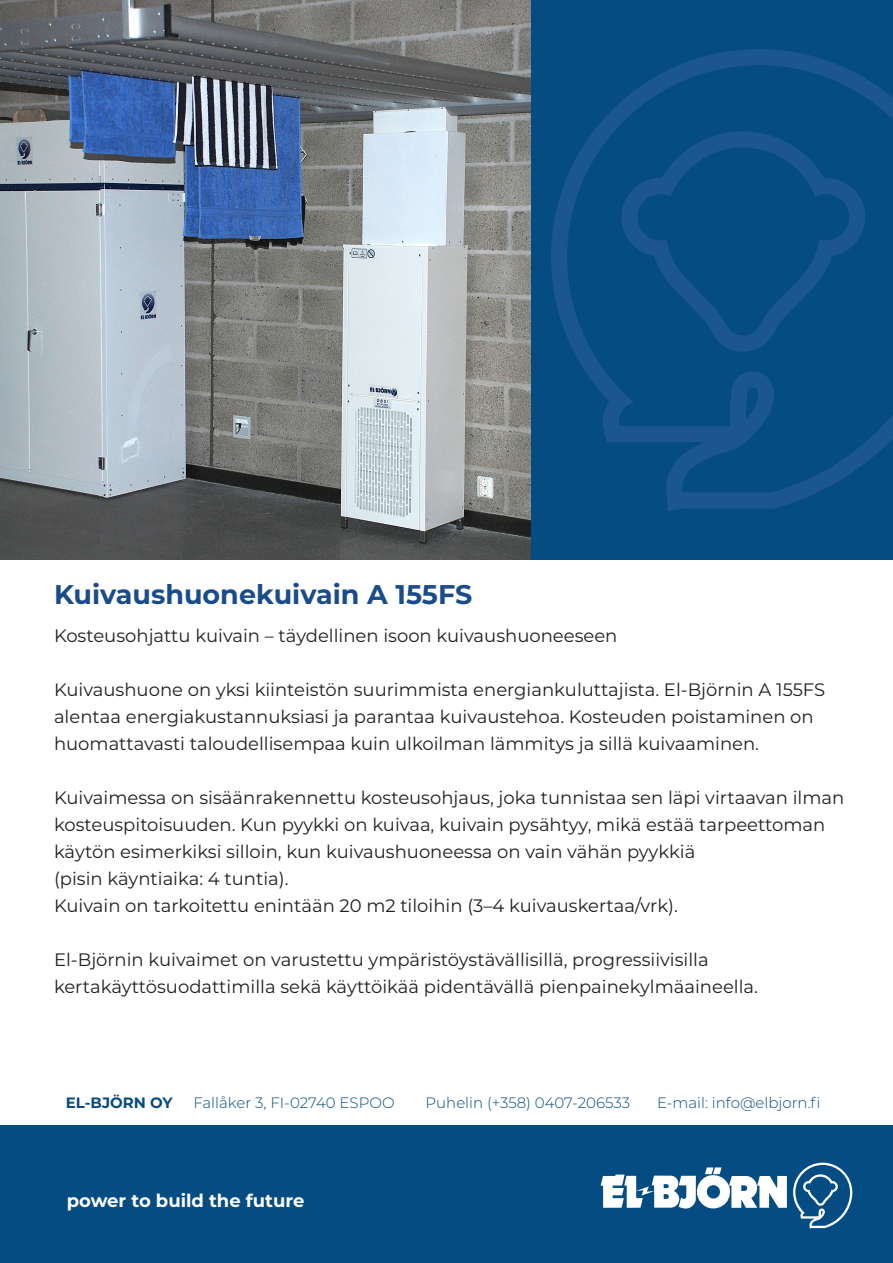
<style>
.page{position:relative;width:893px;height:1263px;background:#fff}
.page>*{position:absolute;margin:0;border:0;box-sizing:border-box;transform-origin:0 0}
.t1{font:700 27px "Montserrat";color:#1a4b8a}
.t2{font:18px/27px "Montserrat";color:#231f20}
.t3{font:700 18px "Montserrat";color:#fff}
.t4{font:300 15px "Montserrat";color:#054c83}
.t5{font:700 15px "Montserrat";color:#054c83}
</style>
<div class="page">
<img style="left:0;top:0;width:531px;height:559px">
<div style="left:531px;top:0;width:362px;height:559px;background:#054c83"></div>
<svg style="left:551px;top:49px;width:342px;height:462px"></svg>
<svg style="left:621px;top:131px;width:244px;height:221px"></svg>
<div style="left:0;top:1126px;width:893px;height:137px;background:#054c83"></div>
<svg style="left:601px;top:1167px;width:186px;height:42px"></svg>
<svg style="left:793px;top:1163px;width:59px;height:65px"></svg>
<p class="t1" style="left:54px;top:575px;width:420px">Kuivaushuonekuivain A 155FS</p>
<p class="t2" style="left:54px;top:621px;width:565px">Kosteusohjattu kuivain – täydellinen isoon kuivaushuoneeseen</p>
<p class="t2" style="left:54px;top:675px;width:773px">Kuivaushuone on yksi kiinteistön suurimmista energiankuluttajista. El-Björnin A 155FS alentaa energiakustannuksiasi ja parantaa kuivaustehoa. Kosteuden poistaminen on huomattavasti taloudellisempaa kuin ulkoilman lämmitys ja sillä kuivaaminen.</p>
<p class="t2" style="left:54px;top:783px;width:792px">Kuivaimessa on sisäänrakennettu kosteusohjaus, joka tunnistaa sen läpi virtaavan ilman kosteuspitoisuuden. Kun pyykki on kuivaa, kuivain pysähtyy, mikä estää tarpeettoman käytön esimerkiksi silloin, kun kuivaushuoneessa on vain vähän pyykkiä</p>
<p class="t2" style="left:54px;top:864px;width:236px">(pisin käyntiaika: 4 tuntia).</p>
<p class="t2" style="left:54px;top:891px;width:625px">Kuivain on tarkoitettu enintään 20 m2 tiloihin (3–4 kuivauskertaa/vrk).</p>
<p class="t2" style="left:54px;top:945px;width:656px">El-Björnin kuivaimet on varustettu ympäristöystävällisillä, progressiivisilla</p>
<p class="t2" style="left:54px;top:972px;width:705px">kertakäyttösuodattimilla sekä käyttöikää pidentävällä pienpainekylmäaineella.</p>
<p class="t5" style="left:66px;top:1092px;width:108px">EL-BJÖRN OY</p>
<p class="t4" style="left:193px;top:1092px;width:203px">Fallåker 3, FI-02740 ESPOO</p>
<p class="t4" style="left:425px;top:1092px;width:206px">Puhelin (+358) 0407-206533</p>
<p class="t4" style="left:657px;top:1092px;width:165px">E-mail: info@elbjorn.fi</p>
<p class="t3" style="left:67px;top:1188px;width:239px">power to build the future</p>
</div>
